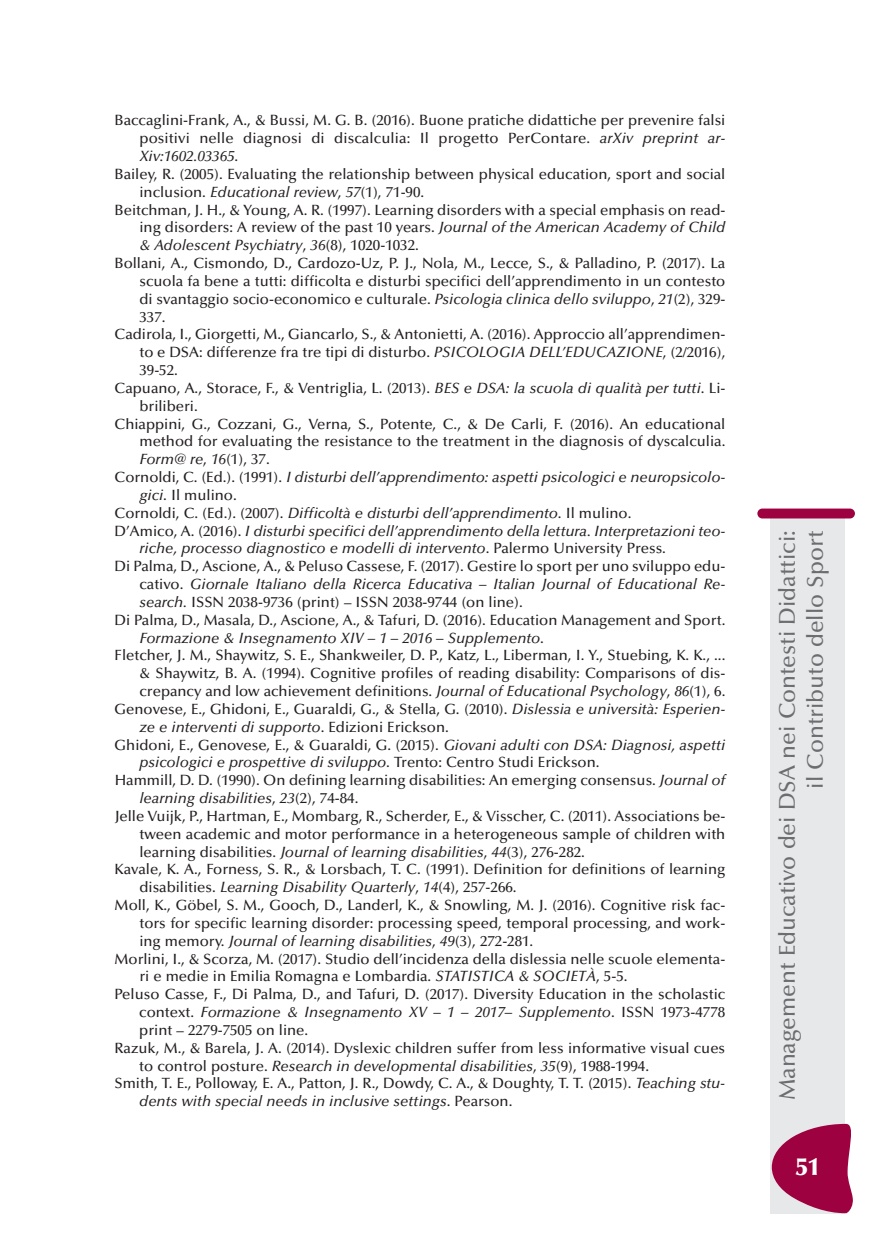
<style>
.page{position:relative;width:869px;height:1241px;background:#fff}
.page>*{position:absolute;margin:0;border:0;box-sizing:border-box;transform-origin:0 0}
.t1{font:900 24.5px "Optima";color:#fff}
.t2{font:500 22.75px/28px "Optima";color:#6c6d70;text-align:right}
.t3{font:500 14.88px "Optima";color:#231f20}
.t4{font:italic 500 14.88px "Optima";color:#231f20}
.s1{font-style:italic}
.s2{font-style:normal}
</style>
<div class="page">
<div style="left:770px;top:516px;width:74px;height:697px;background:#e7e8e9"></div>
<div style="left:757px;top:508px;width:97px;height:10px;background:#9d0140;border-radius:5px"></div>
<svg style="left:771px;top:1123px;width:82px;height:89px"></svg>
<p class="t3" style="left:115px;top:114px;width:612px">Baccaglini-Frank, A., &amp; Bussi, M. G. B. (2016). Buone pratiche didattiche per prevenire falsi</p>
<p class="t3" style="left:139px;top:132px;width:587px">positivi nelle diagnosi di discalculia: Il progetto PerContare. <span class="s1">arXiv preprint ar-</span></p>
<p class="t4" style="left:139px;top:150px;width:100px">Xiv:1602.03365<span class="s2">.</span></p>
<p class="t3" style="left:115px;top:168px;width:612px">Bailey, R. (2005). Evaluating the relationship between physical education, sport and social</p>
<p class="t3" style="left:139px;top:186px;width:286px">inclusion. <span class="s1">Educational review</span>, <span class="s1">57</span>(1), 71-90.</p>
<p class="t3" style="left:115px;top:204px;width:612px">Beitchman, J. H., &amp; Young, A. R. (1997). Learning disorders with a special emphasis on read-</p>
<p class="t3" style="left:139px;top:221px;width:587px">ing disorders: A review of the past 10 years. <span class="s1">Journal of the American Academy of Child</span></p>
<p class="t4" style="left:139px;top:239px;width:281px">&amp; Adolescent Psychiatry<span class="s2">,</span> 36<span class="s2">(8), 1020-1032.</span></p>
<p class="t3" style="left:115px;top:257px;width:612px">Bollani, A., Cismondo, D., Cardozo-Uz, P. J., Nola, M., Lecce, S., &amp; Palladino, P. (2017). La</p>
<p class="t3" style="left:139px;top:275px;width:587px">scuola fa bene a tutti: difficolta e disturbi specifici dell’apprendimento in un contesto</p>
<p class="t3" style="left:139px;top:293px;width:587px">di svantaggio socio-economico e culturale. <span class="s1">Psicologia clinica dello sviluppo</span>, <span class="s1">21</span>(2), 329-</p>
<p class="t3" style="left:139px;top:311px;width:28px">337.</p>
<p class="t3" style="left:115px;top:328px;width:612px">Cadirola, I., Giorgetti, M., Giancarlo, S., &amp; Antonietti, A. (2016). Approccio all’apprendimen-</p>
<p class="t3" style="left:139px;top:346px;width:587px">to e DSA: differenze fra tre tipi di disturbo. <span class="s1">PSICOLOGIA DELL’EDUCAZIONE</span>, (2/2016),</p>
<p class="t3" style="left:139px;top:364px;width:40px">39-52.</p>
<p class="t3" style="left:115px;top:382px;width:612px">Capuano, A., Storace, F., &amp; Ventriglia, L. (2013). <span class="s1">BES e DSA: la scuola di qualità per tutti</span>. Li-</p>
<p class="t3" style="left:139px;top:400px;width:60px">briliberi.</p>
<p class="t3" style="left:115px;top:417px;width:612px">Chiappini, G., Cozzani, G., Verna, S., Potente, C., &amp; De Carli, F. (2016). An educational</p>
<p class="t3" style="left:139px;top:435px;width:587px">method for evaluating the resistance to the treatment in the diagnosis of dyscalculia.</p>
<p class="t4" style="left:139px;top:453px;width:132px">Form@ re<span class="s2">,</span> 16<span class="s2">(1), 37.</span></p>
<p class="t4" style="left:115px;top:471px;width:612px"><span class="s2">Cornoldi, C. (Ed.). (1991).</span> I disturbi dell’apprendimento: aspetti psicologici e neuropsicolo-</p>
<p class="t3" style="left:139px;top:489px;width:99px"><span class="s1">gici</span>. Il mulino.</p>
<p class="t4" style="left:115px;top:507px;width:518px"><span class="s2">Cornoldi, C. (Ed.). (2007).</span> Difficoltà e disturbi dell’apprendimento<span class="s2">. Il mulino.</span></p>
<p class="t4" style="left:115px;top:524px;width:612px"><span class="s2">D’Amico, A. (2016).</span> I disturbi specifici dell’apprendimento della lettura. Interpretazioni teo-</p>
<p class="t4" style="left:139px;top:542px;width:527px">riche, processo diagnostico e modelli di intervento<span class="s2">. Palermo University Press.</span></p>
<p class="t3" style="left:115px;top:560px;width:612px">Di Palma, D., Ascione, A., &amp; Peluso Cassese, F. (2017). Gestire lo sport per uno sviluppo edu-</p>
<p class="t4" style="left:139px;top:578px;width:587px"><span class="s2">cativo.</span> Giornale Italiano della Ricerca Educativa – Italian Journal of Educational Re-</p>
<p class="t3" style="left:139px;top:596px;width:385px"><span class="s1">search.</span> ISSN 2038-9736 (print) – ISSN 2038-9744 (on line).</p>
<p class="t3" style="left:115px;top:614px;width:612px">Di Palma, D., Masala, D., Ascione, A., &amp; Tafuri, D. (2016). Education Management and Sport.</p>
<p class="t4" style="left:139px;top:631px;width:406px">Formazione &amp; Insegnamento XIV – 1 – 2016 – Supplemento<span class="s2">.</span></p>
<p class="t3" style="left:115px;top:649px;width:612px">Fletcher, J. M., Shaywitz, S. E., Shankweiler, D. P., Katz, L., Liberman, I. Y., Stuebing, K. K., ...</p>
<p class="t3" style="left:139px;top:667px;width:587px">&amp; Shaywitz, B. A. (1994). Cognitive profiles of reading disability: Comparisons of dis-</p>
<p class="t3" style="left:139px;top:685px;width:587px">crepancy and low achievement definitions. <span class="s1">Journal of Educational Psychology</span>, <span class="s1">86</span>(1), 6.</p>
<p class="t3" style="left:115px;top:703px;width:612px">Genovese, E., Ghidoni, E., Guaraldi, G., &amp; Stella, G. (2010). <span class="s1">Dislessia e università: Esperien-</span></p>
<p class="t4" style="left:139px;top:720px;width:311px">ze e interventi di supporto<span class="s2">. Edizioni Erickson.</span></p>
<p class="t3" style="left:115px;top:738px;width:612px">Ghidoni, E., Genovese, E., &amp; Guaraldi, G. (2015). <span class="s1">Giovani adulti con DSA: Diagnosi, aspetti</span></p>
<p class="t4" style="left:139px;top:756px;width:461px">psicologici e prospettive di sviluppo<span class="s2">. Trento: Centro Studi Erickson.</span></p>
<p class="t3" style="left:115px;top:774px;width:612px">Hammill, D. D. (1990). On defining learning disabilities: An emerging consensus. <span class="s1">Journal of</span></p>
<p class="t4" style="left:139px;top:792px;width:220px">learning disabilities<span class="s2">,</span> 23<span class="s2">(2), 74-84.</span></p>
<p class="t3" style="left:115px;top:810px;width:612px">Jelle Vuijk, P., Hartman, E., Mombarg, R., Scherder, E., &amp; Visscher, C. (2011). Associations be-</p>
<p class="t3" style="left:139px;top:827px;width:587px">tween academic and motor performance in a heterogeneous sample of children with</p>
<p class="t3" style="left:139px;top:845px;width:447px">learning disabilities. <span class="s1">Journal of learning disabilities</span>, <span class="s1">44</span>(3), 276-282.</p>
<p class="t3" style="left:115px;top:863px;width:612px">Kavale, K. A., Forness, S. R., &amp; Lorsbach, T. C. (1991). Definition for definitions of learning</p>
<p class="t4" style="left:139px;top:881px;width:378px"><span class="s2">disabilities.</span> Learning Disability Quarterly<span class="s2">,</span> 14<span class="s2">(4), 257-266.</span></p>
<p class="t3" style="left:114px;top:899px;width:612px">Moll, K., Göbel, S. M., Gooch, D., Landerl, K., &amp; Snowling, M. J. (2016). Cognitive risk fac-</p>
<p class="t3" style="left:139px;top:917px;width:587px">tors for specific learning disorder: processing speed, temporal processing, and work-</p>
<p class="t4" style="left:139px;top:934px;width:395px"><span class="s2">ing memory.</span> Journal of learning disabilities<span class="s2">,</span> 49<span class="s2">(3), 272-281.</span></p>
<p class="t3" style="left:114px;top:952px;width:612px">Morlini, I., &amp; Scorza, M. (2017). Studio dell’incidenza della dislessia nelle scuole elementa-</p>
<p class="t3" style="left:139px;top:970px;width:489px">ri e medie in Emilia Romagna e Lombardia. <span class="s1">STATISTICA &amp; SOCIETÀ</span>, 5-5.</p>
<p class="t3" style="left:114px;top:988px;width:612px">Peluso Casse, F., Di Palma, D., and Tafuri, D. (2017). Diversity Education in the scholastic</p>
<p class="t4" style="left:139px;top:1006px;width:587px"><span class="s2">context.</span> Formazione &amp; Insegnamento XV – 1 – 2017– Supplemento<span class="s2">. ISSN 1973-4778</span></p>
<p class="t3" style="left:139px;top:1023px;width:170px">print – 2279-7505 on line.</p>
<p class="t3" style="left:114px;top:1041px;width:612px">Razuk, M., &amp; Barela, J. A. (2014). Dyslexic children suffer from less informative visual cues</p>
<p class="t4" style="left:139px;top:1059px;width:511px"><span class="s2">to control posture.</span> Research in developmental disabilities<span class="s2">,</span> 35<span class="s2">(9), 1988-1994.</span></p>
<p class="t3" style="left:114px;top:1077px;width:612px">Smith, T. E., Polloway, E. A., Patton, J. R., Dowdy, C. A., &amp; Doughty, T. T. (2015). <span class="s1">Teaching stu-</span></p>
<p class="t4" style="left:139px;top:1095px;width:374px">dents with special needs in inclusive settings<span class="s2">. Pearson.</span></p>
<h2 class="t2" style="left:775px;top:1100px;width:571px;rotate:-90deg">Management Educativo dei DSA nei Contesti Didattici: il Contributo dello Sport</h2>
<h1 class="t1" style="left:795px;top:1156px;width:26px">51</h1>
</div>
